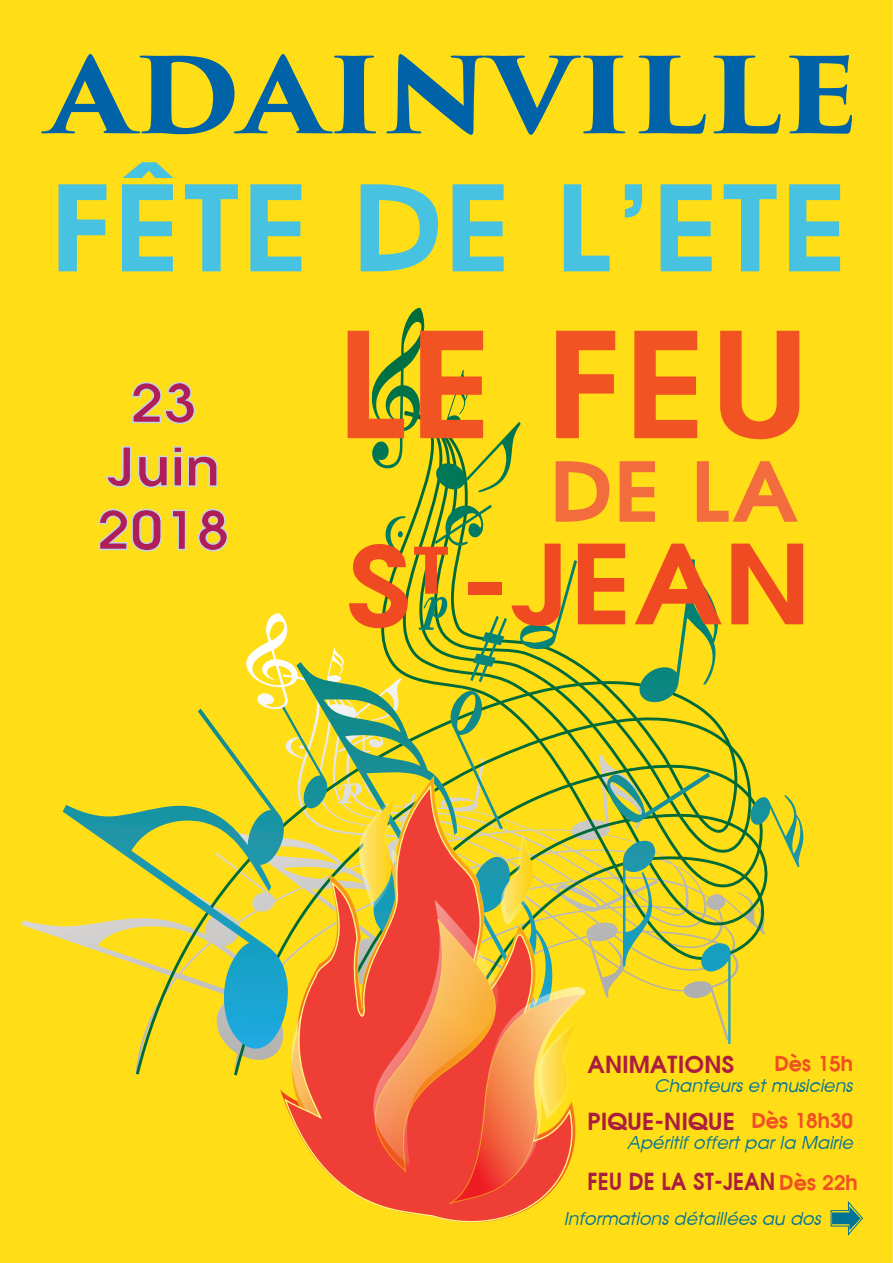
<style>
.page{position:relative;width:893px;height:1263px;background:#fff}
.page>*{position:absolute;margin:0;border:0;box-sizing:border-box;transform-origin:0 0}
.t1{font:700 145.05px "Avante";color:#f15322;scale:1.1 1}
.t2{font:700 117.6px "Avante";letter-spacing:.01em;color:#47c2e1;scale:1.1 1}
.t3{font:700 109.05px "Avante";color:#f04a23;scale:1.1 1}
.t4{font:700 102.9px "Trajan Pro 3";letter-spacing:.01em;color:#0163a7;scale:1.1 1}
.t5{font:700 81.6px "Avante";color:#f26c3d;scale:1.1 1}
.t6{font:700 52.95px/63.4px "Avante";letter-spacing:.01em;color:#b01e58;text-align:center;scale:1.1 1}
.t7{font:700 23.55px "Avante";color:#ab1d3e}
.t8{font:700 23.55px "Avante";color:#ab1d3e;scale:.9 1}
.t9{font:700 20.55px "Avante";color:#f05022}
.t10{font:italic 17.7px "Avante";color:#007497}
.s1{font-size:20.55px;color:#f05022}
</style>
<div class="page">
<div style="left:0;top:0;width:892px;height:1262px;background:#ffdd17"></div>
<svg style="left:34px;top:805px;width:100px;height:129px"></svg>
<svg style="left:134px;top:708px;width:98px;height:367px"></svg>
<svg style="left:232px;top:613px;width:81px;height:463px"></svg>
<svg style="left:313px;top:422px;width:461px;height:622px"></svg>
<svg style="left:372px;top:308px;width:92px;height:161px"></svg>
<svg style="left:275px;top:777px;width:319px;height:299px"></svg>
<svg style="left:279px;top:776px;width:297px;height:319px"></svg>
<svg style="left:283px;top:783px;width:292px;height:440px"></svg>
<svg style="left:291px;top:789px;width:297px;height:415px"></svg>
<svg style="left:131px;top:381px;width:65px;height:44px"></svg>
<svg style="left:106px;top:446px;width:112px;height:42px"></svg>
<svg style="left:98px;top:508px;width:64px;height:44px"></svg>
<svg style="left:171px;top:509px;width:16px;height:42px"></svg>
<svg style="left:197px;top:508px;width:32px;height:44px"></svg>
<svg style="left:830px;top:1201px;width:33px;height:34px"></svg>
<h3 class="t4" style="left:48px;top:19px;width:738px">ADAINVILLE</h3>
<h2 class="t2" style="left:50px;top:148px;width:727px">FÊTE DE L’ETE</h2>
<h3 class="t6" style="left:97px;top:370px;width:122px">23<br>Juin<br>2018</h3>
<h1 class="t1" style="left:336px;top:286px;width:433px">LE FEU</h1>
<h3 class="t5" style="left:550px;top:436px;width:227px">DE LA</h3>
<h3 class="t3" style="left:346px;top:510px;width:424px">S<sup>T</sup> -JEAN</h3>
<h3 class="t7" style="left:588px;top:1048px;width:148px">ANIMATIONS</h3>
<p class="t9" style="left:774px;top:1050px;width:80px">Dès 15h</p>
<p class="t10" style="left:654px;top:1075px;width:199px">Chanteurs et musiciens</p>
<h3 class="t7" style="left:588px;top:1105px;width:267px">PIQUE-NIQUE <span class="s1">Dès 18h30</span></h3>
<p class="t10" style="left:627px;top:1132px;width:227px">Apéritif offert par la Mairie</p>
<h3 class="t8" style="left:588px;top:1165px;width:302px">FEU DE LA ST-JEAN <span class="s1">Dès 22h</span></h3>
<p class="t10" style="left:564px;top:1207px;width:258px">Informations détaillées au dos</p>
</div>
